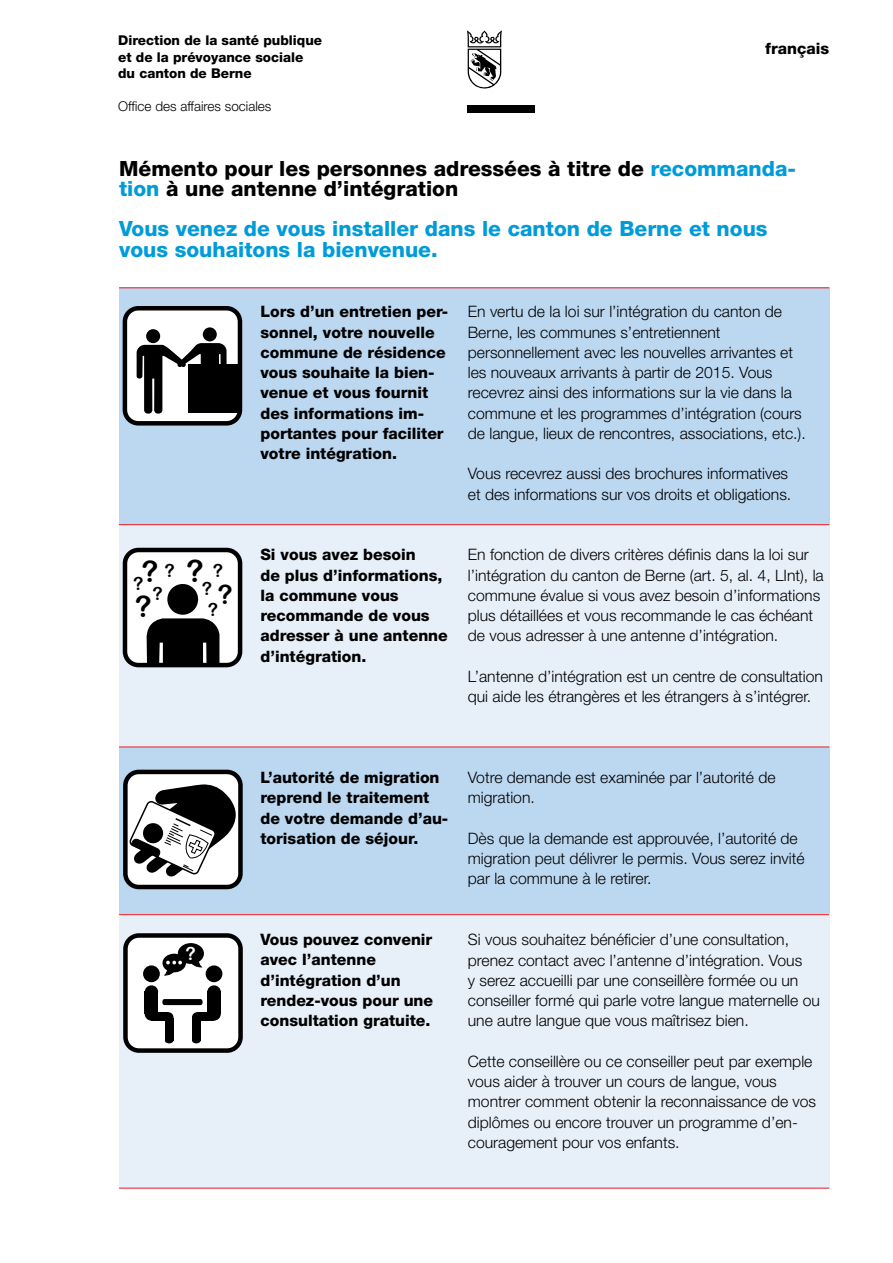
<style>
.page{position:relative;width:893px;height:1263px;background:#fff}
.page>*{position:absolute;margin:0;border:0;box-sizing:border-box;transform-origin:0 0}
.t1{font:29.4px "Arial Rounded MT Bold";color:#000}
.t2{font:800 21px/20.2px "Helvetica Neue";color:#000}
.t3{font:800 21px/20.2px "Helvetica Neue";color:#009bd9}
.t4{font:18px "Arial Rounded MT Bold";color:#000}
.t5{font:18px "Arial Rounded MT Bold";color:#fff}
.t6{font:300 15.75px/20.2px "Helvetica Neue";color:#000}
.t7{font:800 15.75px/20.2px "Helvetica Neue";color:#000}
.t8{font:800 13.5px/16.5px "Helvetica Neue";color:#000}
.t9{font:300 13.5px "Helvetica Neue";color:#000}
.s1{color:#009bd9}
.s2{font-size:26.55px}
</style>
<div class="page">
<div style="left:119px;top:747px;width:710px;height:167px;background:#bcd8f1"></div>
<div style="left:119px;top:507px;width:710px;height:240px;background:#e7eff9"></div>
<div style="left:119px;top:915px;width:710px;height:273px;background:#e7eff9"></div>
<div style="left:119px;top:287px;width:710px;height:238px;background:#bcd8f1"></div>
<hr style="left:119px;top:747px;width:710px;height:1px;background:#ed1d24">
<hr style="left:119px;top:524px;width:710px;height:1px;background:#ed1d24">
<hr style="left:119px;top:287px;width:710px;height:1px;background:#ed1d24">
<hr style="left:119px;top:914px;width:710px;height:1px;background:#ed1d24">
<hr style="left:119px;top:1188px;width:710px;height:1px;background:#ed1d24">
<div style="left:125px;top:550px;width:115px;height:115px;background:#fff;border-radius:13px"></div>
<div style="left:123px;top:548px;width:119px;height:119px;border:4px solid #000;border-radius:13px"></div>
<div style="left:167px;top:584px;width:31px;height:31px;background:#000;border-radius:50%"></div>
<svg style="left:146px;top:618px;width:73px;height:47px;background:#181818"></svg>
<div style="left:125px;top:935px;width:116px;height:115px;background:#fff;border-radius:13px"></div>
<div style="left:123px;top:933px;width:120px;height:120px;border:4px solid #000;border-radius:13px"></div>
<svg style="left:162px;top:999px;width:41px;height:6px"></svg>
<div style="left:145px;top:985px;width:13px;height:13px;background:#000;border-radius:50%"></div>
<div style="left:145px;top:1007px;width:13px;height:14px;background:#000;border-radius:50%"></div>
<div style="left:165px;top:1038px;width:8px;height:5px;background:#000;border-radius:50%"></div>
<div style="left:145px;top:992px;width:13px;height:22px;background:#000"></div>
<div style="left:151px;top:1012px;width:17px;height:9px;background:#000"></div>
<div style="left:165px;top:1018px;width:8px;height:22px;background:#000"></div>
<svg style="left:168px;top:1012px;width:5px;height:6px"></svg>
<div style="left:207px;top:985px;width:14px;height:13px;background:#000;border-radius:50%"></div>
<div style="left:207px;top:1007px;width:14px;height:14px;background:#000;border-radius:50%"></div>
<div style="left:192px;top:1038px;width:9px;height:5px;background:#000;border-radius:50%"></div>
<div style="left:207px;top:992px;width:14px;height:22px;background:#000"></div>
<div style="left:198px;top:1012px;width:16px;height:9px;background:#000"></div>
<div style="left:192px;top:1018px;width:9px;height:22px;background:#000"></div>
<svg style="left:192px;top:1012px;width:6px;height:6px"></svg>
<div style="left:143px;top:965px;width:17px;height:17px;background:#000;border-radius:50%"></div>
<div style="left:206px;top:965px;width:16px;height:17px;background:#000;border-radius:50%"></div>
<div style="left:162px;top:954px;width:24px;height:18px;background:#000;border-radius:50%"></div>
<svg style="left:164px;top:970px;width:9px;height:5px"></svg>
<div style="left:178px;top:943px;width:26px;height:21px;background:#000;border-radius:50%"></div>
<svg style="left:192px;top:961px;width:10px;height:6px"></svg>
<svg style="left:166px;top:961px;width:16px;height:3px"></svg>
<div style="left:125px;top:308px;width:115px;height:115px;background:#fff;border-radius:13px"></div>
<div style="left:123px;top:306px;width:119px;height:120px;border:4px solid #000;border-radius:13px"></div>
<div style="left:146px;top:329px;width:14px;height:14px;background:#000;border-radius:50%"></div>
<div style="left:203px;top:327px;width:14px;height:14px;background:#000;border-radius:50%"></div>
<svg style="left:137px;top:343px;width:90px;height:71px"></svg>
<div style="left:188px;top:364px;width:53px;height:49px;background:#000"></div>
<div style="left:125px;top:772px;width:115px;height:115px;background:#fff;border-radius:13px"></div>
<div style="left:123px;top:770px;width:120px;height:119px;border:4px solid #000;border-radius:13px"></div>
<svg style="left:129px;top:784px;width:107px;height:93px"></svg>
<svg style="left:467px;top:30px;width:35px;height:59px"></svg>
<div style="left:468px;top:105px;width:67px;height:7px;background:#000"></div>
<p class="t8" style="left:118px;top:32px;width:206px">Direction de la santé publique et de la prévoyance sociale du canton de Berne</p>
<p class="t9" style="left:118px;top:98px;width:155px">Office des affaires sociales</p>
<p class="t7" style="left:765px;top:38px;width:65px">français</p>
<h2 class="t2" style="left:119px;top:158px;width:678px">Mémento pour les personnes adressées à titre de <span class="s1">recommanda&shy;tion</span> à une antenne d’intégration</h2>
<h2 class="t3" style="left:119px;top:219px;width:650px">Vous venez de vous installer dans le canton de Berne et nous vous souhaitons la bienvenue.</h2>
<p class="t4" style="left:142px;top:569px;width:92px"><sup>?</sup>? <sup>?</sup>?<span class="s2">?</span></p>
<p class="t4" style="left:213px;top:560px;width:12px">?</p>
<p class="t4" style="left:133px;top:572px;width:12px">?</p>
<h1 class="t1" style="left:135px;top:589px;width:18px">?</h1>
<p class="t4" style="left:208px;top:599px;width:12px">?</p>
<p class="t4" style="left:153px;top:583px;width:12px">?</p>
<p class="t5" style="left:185px;top:943px;width:12px">?</p>
<p class="t7" style="left:260px;top:301px;width:189px">Lors d’un entretien per&shy;sonnel, votre nouvelle commune de résidence vous souhaite la bien&shy;venue et vous fournit des informations im&shy;portantes pour faciliter votre intégration.</p>
<p class="t6" style="left:468px;top:301px;width:339px">En vertu de la loi sur l’intégration du canton de Berne, les communes s’entretiennent personnellement avec les nouvelles arrivantes et les nouveaux arrivants à partir de 2015. Vous recevrez ainsi des informations sur la vie dans la commune et les programmes d’intégration (cours de langue, lieux de rencontres, associations, etc.).</p>
<p class="t6" style="left:468px;top:463px;width:325px">Vous recevrez aussi des brochures informatives et des informations sur vos droits et obligations.</p>
<p class="t7" style="left:260px;top:545px;width:189px">Si vous avez besoin<br>de plus d’informations, la commune vous recommande de vous adresser à une antenne d’intégration.</p>
<p class="t6" style="left:468px;top:544px;width:357px">En fonction de divers critères définis dans la loi sur l’intégration du canton de Berne (art. 5, al. 4, LInt), la commune évalue si vous avez besoin d’informations plus détaillées et vous recommande le cas échéant de vous adresser à une antenne d’intégration.</p>
<p class="t6" style="left:468px;top:666px;width:357px">L’antenne d’intégration est un centre de consultation qui aide les étrangères et les étrangers à s’intégrer.</p>
<p class="t7" style="left:260px;top:767px;width:189px">L’autorité de migration reprend le traitement de votre demande d’au&shy;torisation de séjour.</p>
<p class="t6" style="left:468px;top:767px;width:309px">Votre demande est examinée par l’autorité de migration.</p>
<p class="t6" style="left:468px;top:828px;width:338px">Dès que la demande est approuvée, l’autorité de migration peut délivrer le permis. Vous serez invité par la commune à le retirer.</p>
<p class="t7" style="left:260px;top:929px;width:174px">Vous pouvez convenir avec l’antenne d’intégration d’un rendez-vous pour une consultation gratuite.</p>
<p class="t6" style="left:468px;top:929px;width:354px">Si vous souhaitez bénéficier d’une consultation, prenez contact avec l’antenne d’intégration. Vous<br>y serez accueilli par une conseillère formée ou un conseiller formé qui parle votre langue maternelle ou une autre langue que vous maîtrisez bien.</p>
<p class="t6" style="left:468px;top:1051px;width:350px">Cette conseillère ou ce conseiller peut par exemple vous aider à trouver un cours de langue, vous montrer comment obtenir la reconnaissance de vos diplômes ou encore trouver un programme d’en&shy;couragement pour vos enfants.</p>
</div>
